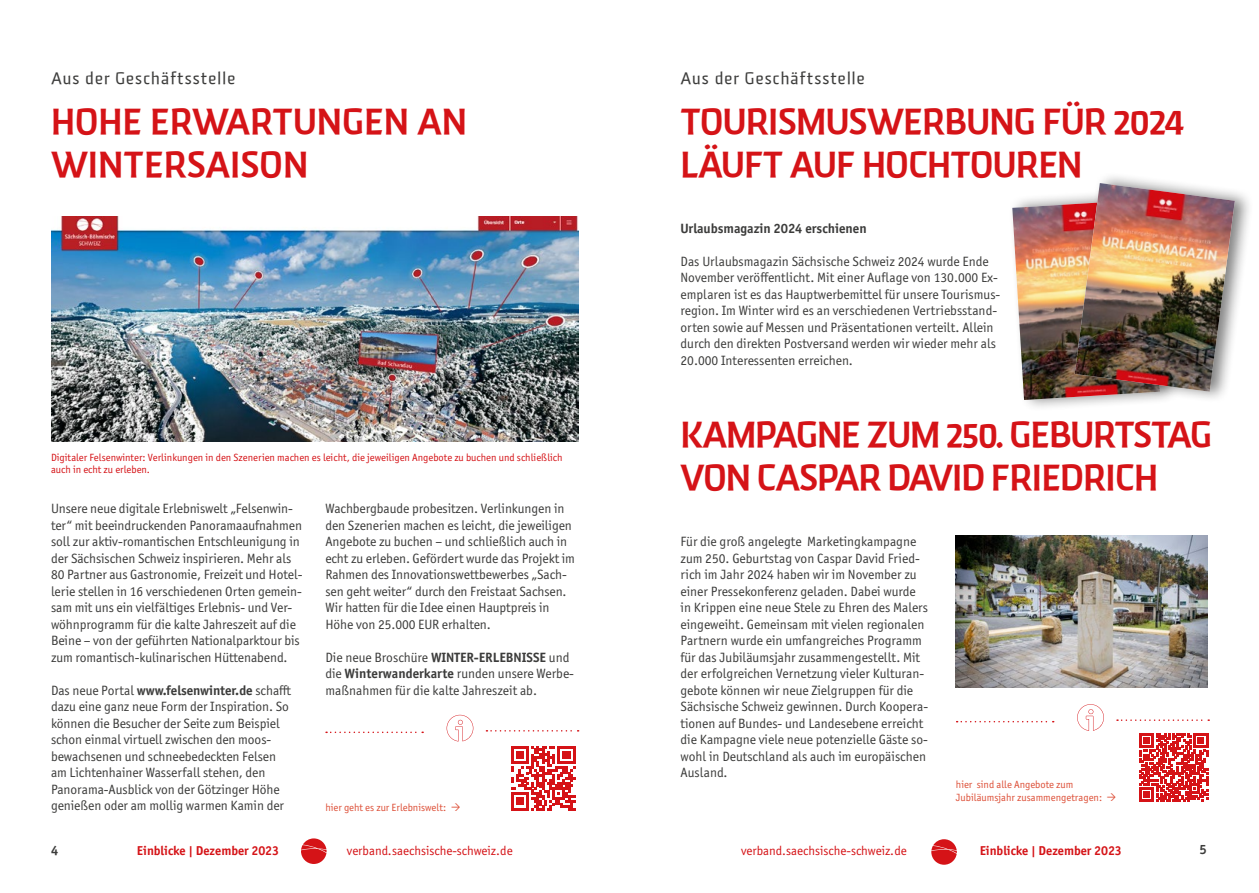
<style>
.page{position:relative;width:1259px;height:893px;background:#fff}
.page>*{position:absolute;margin:0;border:0;box-sizing:border-box;transform-origin:0 0}
.Hauptüberschrift{font:500 36px/43.2px "Skog Sans";letter-spacing:-.02em;color:#d51317}
.Hauptüberschrift-2{font:500 36px/43.2px "Skog Sans";color:#d51317}
.Unterüberschrift{font:16.5px "Skog Sans";letter-spacing:.05em;color:#3c3c3b}
.Fließtext{font:13.5px/16.5px "Officina Sans ITC Pro";letter-spacing:-.005em;color:#3c3c3b}
.Fließtext-2{font:700 13.5px "Officina Sans ITC Pro";color:#3c3c3b}
.t1{font:12.9px "Officina Sans ITC Pro";color:#d51317}
.t2{font:700 12.9px "Officina Sans ITC Pro";color:#d51317}
.BU{font:10.5px/12.6px "Officina Sans ITC Pro";color:#d51317}
.t3{font:10.5px/12.6px "Officina Sans ITC Pro";color:#dd4f37}
.s1{font-weight:700}
</style>
<div class="page">
<svg style="left:301px;top:838px;width:25px;height:26px"></svg>
<svg style="left:931px;top:839px;width:26px;height:26px"></svg>
<img style="left:51px;top:216px;width:527px;height:226px">
<svg style="left:511px;top:746px;width:64px;height:64px"></svg>
<svg style="left:1139px;top:733px;width:69px;height:69px"></svg>
<svg style="left:446px;top:715px;width:27px;height:26px"></svg>
<svg style="left:326px;top:732px;width:97px;height:1px"></svg>
<svg style="left:486px;top:730px;width:92px;height:2px"></svg>
<svg style="left:1077px;top:704px;width:27px;height:27px"></svg>
<svg style="left:956px;top:721px;width:97px;height:1px"></svg>
<svg style="left:1117px;top:719px;width:92px;height:2px"></svg>
<div style="left:1008px;top:188px;width:171px;height:225px;background:#000;opacity:.5"></div>
<div style="left:1070px;top:171px;width:184px;height:233px;background:#000;opacity:.5"></div>
<img style="left:1012px;top:183px;width:222px;height:217px">
<img style="left:1074px;top:183px;width:160px;height:209px">
<img style="left:956px;top:536px;width:252px;height:151px">
<p class="Unterüberschrift" style="left:51px;top:65px;width:186px">Aus der Geschäftsstelle</p>
<p class="Hauptüberschrift-2" style="left:51px;top:99px;width:417px">HOHE ERWARTUNGEN AN<br>WINTERSAISON</p>
<p class="BU" style="left:51px;top:451px;width:513px">Digitaler Felsenwinter: Verlinkungen in den Szenerien machen es leicht, die jeweiligen Angebote zu buchen und schließlich auch in echt zu erleben.</p>
<p class="Fließtext" style="left:51px;top:500px;width:253px">Unsere neue digitale Erlebniswelt „Felsenwin&shy;ter“ mit beeindruckenden Panoramaaufnahmen soll zur aktiv-romantischen Entschleunigung in der Sächsischen Schweiz inspirieren. Mehr als 80 Partner aus Gastronomie, Freizeit und Hotel&shy;lerie stellen in 16 verschiedenen Orten gemein&shy;sam mit uns ein vielfältiges Erlebnis- und Ver&shy;wöhnprogramm für die kalte Jahreszeit auf die Beine – von der geführten Nationalparktour bis zum romantisch-kulinarischen Hüttenabend.</p>
<p class="Fließtext" style="left:51px;top:682px;width:241px">Das neue Portal <span class="s1">www.felsenwinter.de</span> schafft dazu eine ganz neue Form der Inspiration. So können die Besucher der Seite zum Beispiel schon einmal virtuell zwischen den moos&shy;bewachsenen und schneebedeckten Felsen am Lichtenhainer Wasserfall stehen, den Panorama-Ausblick von der Götzinger Höhe genießen oder am mollig warmen Kamin der</p>
<p class="Fließtext" style="left:325px;top:500px;width:251px">Wachbergbaude probesitzen. Verlinkungen in den Szenerien machen es leicht, die jeweiligen Angebote zu buchen – und schließlich auch in echt zu erleben. Gefördert wurde das Projekt im Rahmen des Innovationswettbewerbes „Sach&shy;sen geht weiter“ durch den Freistaat Sachsen.<br>Wir hatten für die Idee einen Hauptpreis in Höhe von 25.000 EUR erhalten.</p>
<p class="Fließtext" style="left:325px;top:649px;width:250px">Die neue Broschüre <span class="s1">WINTER-ERLEBNISSE</span> und die <span class="s1">Winterwanderkarte</span> runden unsere Werbe&shy;maßnahmen für die kalte Jahreszeit ab.</p>
<p class="t3" style="left:325px;top:801px;width:123px">hier geht es zur Erlebniswelt:</p>
<p class="Unterüberschrift" style="left:680px;top:65px;width:186px">Aus der Geschäftsstelle</p>
<p class="Hauptüberschrift" style="left:680px;top:99px;width:505px">TOURISMUSWERBUNG FÜR 2024<br>LÄUFT AUF HOCHTOUREN</p>
<p class="Fließtext-2" style="left:680px;top:220px;width:188px">Urlaubsmagazin 2024 erschienen</p>
<p class="Fließtext" style="left:680px;top:253px;width:321px">Das Urlaubsmagazin Sächsische Schweiz 2024 wurde Ende November veröffentlicht. Mit einer Auflage von 130.000 Ex&shy;emplaren ist es das Hauptwerbemittel für unsere Tourismus&shy;region. Im Winter wird es an verschiedenen Vertriebsstand&shy;orten sowie auf Messen und Präsentationen verteilt. Allein durch den direkten Postversand werden wir wieder mehr als 20.000 Interessenten erreichen.</p>
<p class="Hauptüberschrift" style="left:680px;top:412px;width:533px">KAMPAGNE ZUM 250. GEBURTSTAG<br>VON CASPAR DAVID FRIEDRICH</p>
<p class="Fließtext" style="left:680px;top:533px;width:249px">Für die groß angelegte Marketingkampagne zum 250. Geburtstag von Caspar David Fried&shy;rich im Jahr 2024 haben wir im November zu einer Pressekonferenz geladen. Dabei wurde in Krippen eine neue Stele zu Ehren des Malers eingeweiht. Gemeinsam mit vielen regionalen Partnern wurde ein umfangreiches Programm für das Jubiläumsjahr zusammengestellt. Mit der erfolgreichen Vernetzung vieler Kulturan&shy;gebote können wir neue Zielgruppen für die Sächsische Schweiz gewinnen. Durch Koopera&shy;tionen auf Bundes- und Landesebene erreicht die Kampagne viele neue potenzielle Gäste so&shy;wohl in Deutschland als auch im europäischen Ausland.</p>
<p class="t3" style="left:956px;top:778px;width:148px">hier sind alle Angebote zum<br>Jubiläumsjahr zusammengetragen:</p>
<p class="Fließtext-2" style="left:51px;top:841px;width:9px">4</p>
<p class="t2" style="left:137px;top:843px;width:144px">Einblicke | Dezember 2023</p>
<p class="t1" style="left:347px;top:843px;width:167px">verband.saechsische-schweiz.de</p>
<p class="t1" style="left:741px;top:843px;width:167px">verband.saechsische-schweiz.de</p>
<p class="t2" style="left:979px;top:843px;width:144px">Einblicke | Dezember 2023</p>
<p class="Fließtext-2" style="left:1199px;top:841px;width:9px">5</p>
</div>
